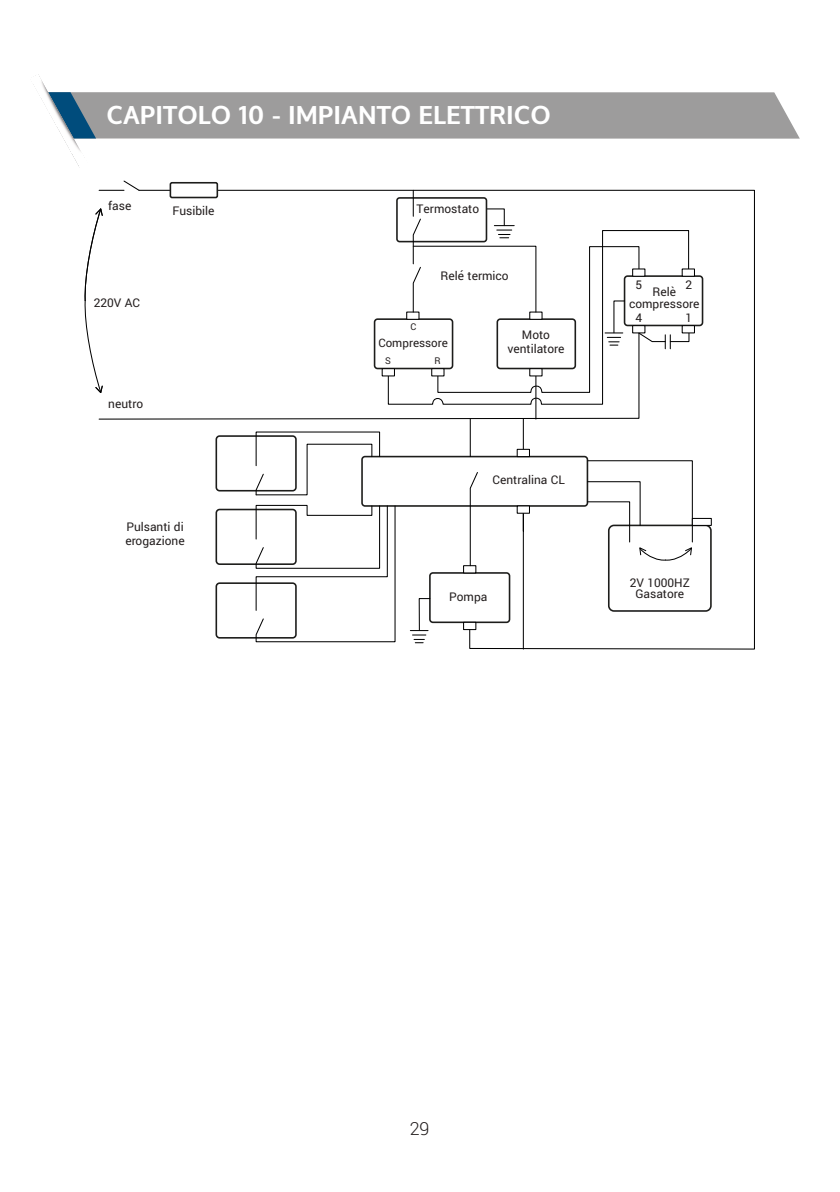
<style>
.page{position:relative;width:840px;height:1192px;background:#fff}
.page>*{position:absolute;margin:0;border:0;box-sizing:border-box;transform-origin:0 0}
.t1{font:700 25.4px "Oxygen";letter-spacing:.03em;color:#fff}
.t2{font:300 20px "Yantramanav";color:#231e1e}
.t3{font:13.4px/13.4px "Yantramanav";color:#231e1e;text-align:center}
.t4{font:13.2px "Yantramanav";color:#231e1e}
.t5{font:13px "Yantramanav";color:#231e1e}
.t6{font:10.4px "Yantramanav";color:#231e1e}
</style>
<div class="page">
<div style="left:87px;top:92px;width:712px;height:47px;background:#9d9c9c"></div>
<img style="left:33px;top:74px;width:54px;height:92px">
<svg style="left:138px;top:189px;width:617px;height:461px"></svg>
<svg style="left:99px;top:180px;width:41px;height:12px"></svg>
<svg style="left:410px;top:597px;width:21px;height:46px"></svg>
<div style="left:169px;top:182px;width:49px;height:16px;background:#fff;border:2px solid #1d1d1b;border-radius:2px"></div>
<div style="left:396px;top:197px;width:91px;height:45px;background:#fff;border:2px solid #1d1d1b;border-radius:3px"></div>
<svg style="left:84px;top:208px;width:19px;height:185px"></svg>
<svg style="left:586px;top:459px;width:107px;height:102px"></svg>
<svg style="left:469px;top:471px;width:10px;height:95px"></svg>
<svg style="left:412px;top:190px;width:278px;height:203px"></svg>
<svg style="left:255px;top:504px;width:141px;height:138px"></svg>
<svg style="left:255px;top:431px;width:125px;height:65px"></svg>
<h1 class="t1" style="left:107px;top:93px;width:445px">CAPITOLO 10 - IMPIANTO ELETTRICO</h1>
<p class="t3" style="left:108px;top:199px;width:25px">fase</p>
<p class="t3" style="left:94px;top:296px;width:48px">220V AC</p>
<p class="t3" style="left:172px;top:205px;width:43px">Fusibile</p>
<p class="t3" style="left:108px;top:397px;width:36px">neutro</p>
<p class="t3" style="left:125px;top:520px;width:61px;text-align:left">Pulsanti di erogazione</p>
<p class="t3" style="left:416px;top:202px;width:64px">Termostato</p>
<p class="t3" style="left:440px;top:269px;width:70px">Relé termico</p>
<p class="t6" style="left:410px;top:320px;width:7px">C</p>
<p class="t5" style="left:378px;top:334px;width:71px">Compressore</p>
<p class="t6" style="left:385px;top:354px;width:7px">S</p>
<p class="t6" style="left:434px;top:354px;width:8px">R</p>
<p class="t3" style="left:507px;top:329px;width:59px">Moto ventilatore</p>
<p class="t4" style="left:492px;top:472px;width:74px">Centralina CL</p>
<p class="t3" style="left:449px;top:590px;width:40px">Pompa</p>
<p class="t3" style="left:685px;top:278px;width:8px">2</p>
<p class="t3" style="left:685px;top:311px;width:8px">1</p>
<p class="t3" style="left:635px;top:278px;width:8px">5</p>
<p class="t3" style="left:635px;top:311px;width:8px">4</p>
<p class="t3" style="left:629px;top:286px;width:72px;line-height:11.4px">Relè compressore</p>
<p class="t3" style="left:629px;top:577px;width:62px;line-height:11.4px">2V 1000HZ<br>Gasatore</p>
<h2 class="t2" style="left:409px;top:1115px;width:21px">29</h2>
</div>
